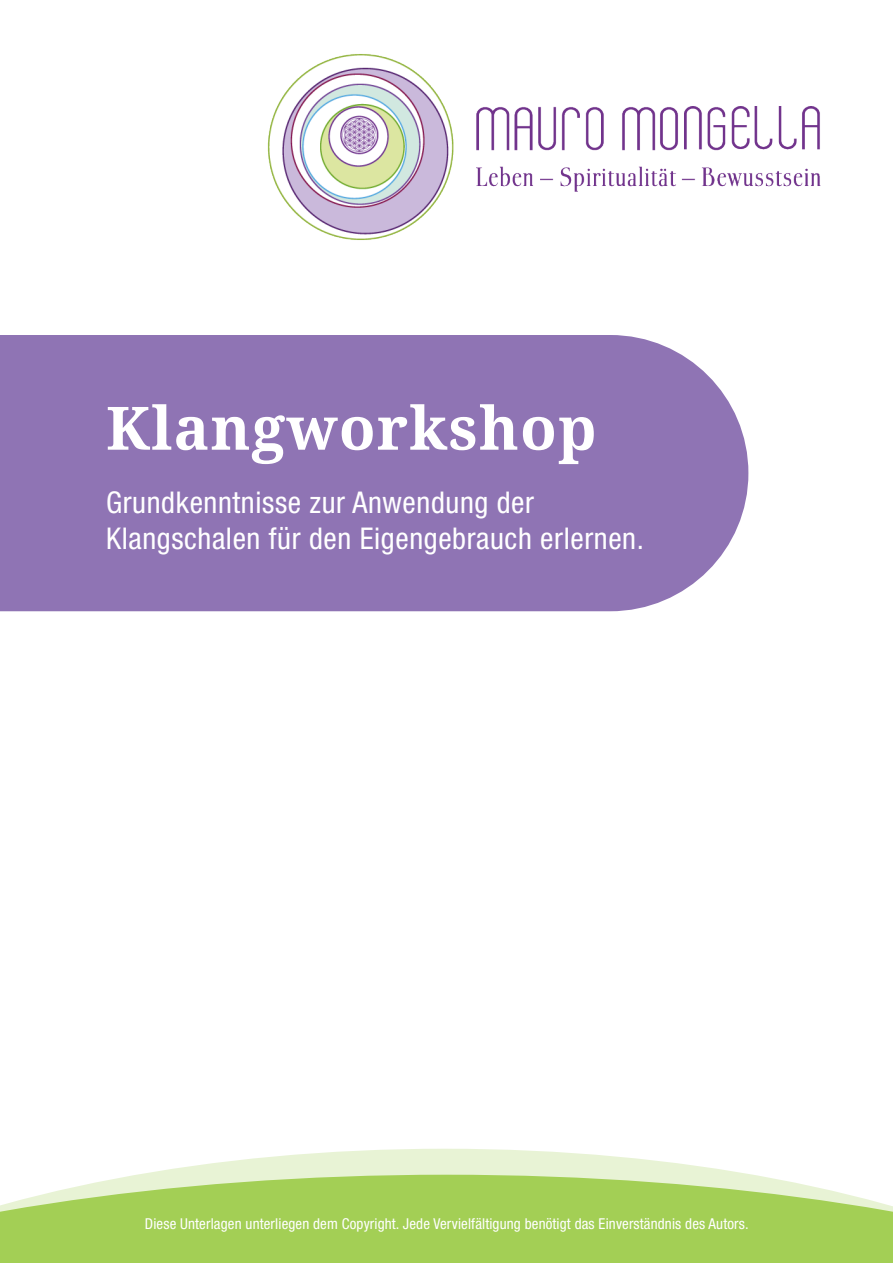
<style>
.page{position:relative;width:893px;height:1263px;background:#fff}
.page>*{position:absolute;margin:0;border:0;box-sizing:border-box;transform-origin:0 0}
.t1{font:700 59.85px "Noto Serif";letter-spacing:.02em;color:#fff}
.t2{font:condensed 30px/36px "Helvetica Neue LT Std";letter-spacing:.02em;color:#fff}
.t3{font:condensed 15px "Helvetica Neue LT Std";letter-spacing:.01em;color:#fff}
</style>
<div class="page">
<img style="left:267px;top:54px;width:554px;height:186px">
<svg style="left:0;top:1149px;width:893px;height:114px;fill:#a3cf55"></svg>
<div style="left:0;top:335px;width:748px;height:276px;background:#8f74b4"></div>
<p class="t1" style="left:106px;top:386px;width:492px">Klangworkshop</p>
<p class="t2" style="left:106px;top:484px;width:539px">Grundkenntnisse zur Anwendung der<br>Klangschalen für den Eigengebrauch erlernen.</p>
<p class="t3" style="left:145px;top:1214px;width:605px">Diese Unterlagen unterliegen dem Copyright. Jede Vervielfältigung benötigt das Einverständnis des Autors.</p>
</div>
